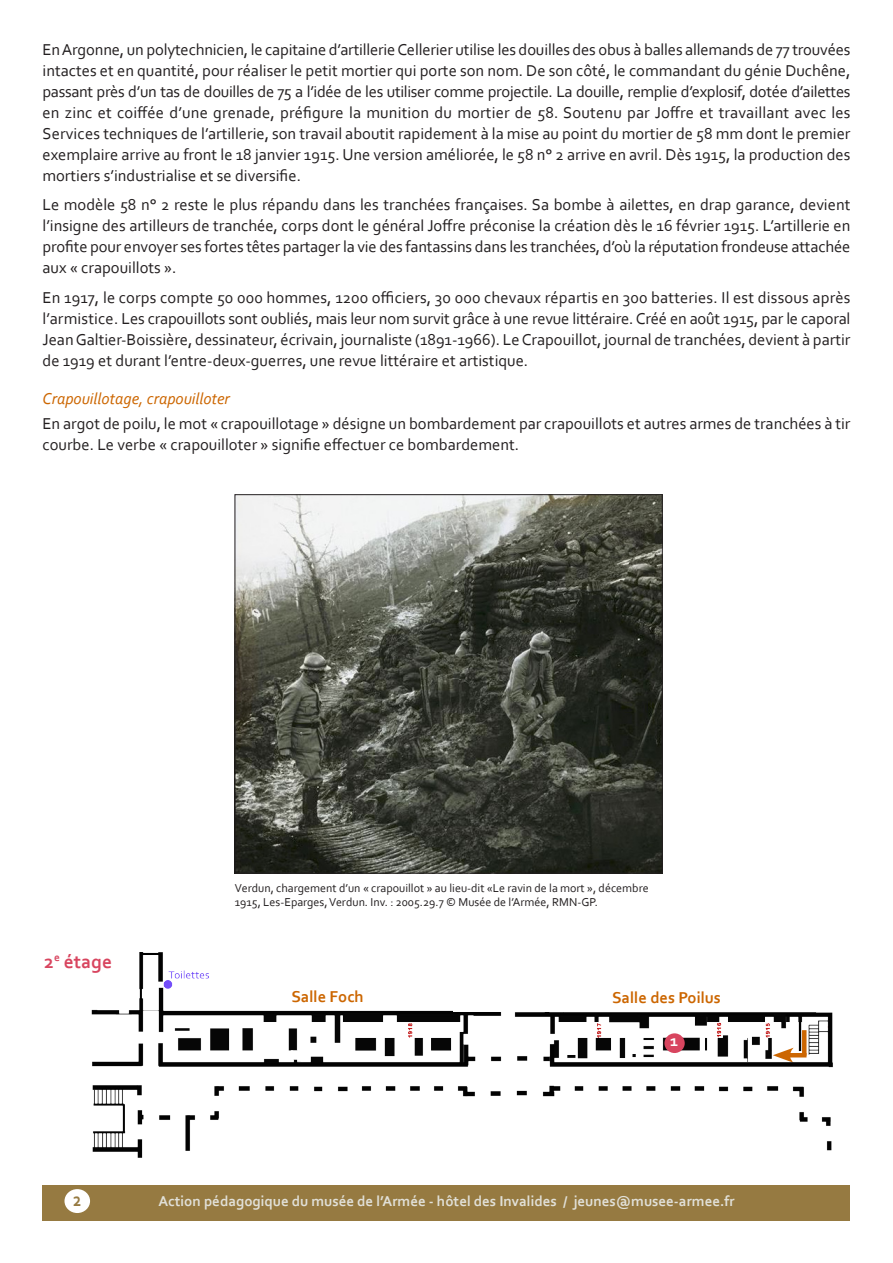
<style>
.page{position:relative;width:893px;height:1263px;background:#fff}
.page>*{position:absolute;margin:0;border:0;box-sizing:border-box;transform-origin:0 0}
.t1{font:700 19.8px "Corbel";color:#967a41;scale:.83 1}
.t2{font:700 19.5px "Corbel";color:#d8455f}
.t3{font:16.5px/21px "Corbel";color:#231f20;text-align:justify}
.t4{font:italic 16.5px "Corbel";color:#cc6601}
.t5{font:700 16.5px "Corbel";color:#cc6601}
.t6{font:700 16.5px "Corbel";color:#fff}
.t7{font:700 15px "Corbel";color:#e1e0d8}
.t8{font:12px/14.4px "Corbel";color:#231f20}
</style>
<div class="page">
<div style="left:43px;top:1185px;width:807px;height:35px;background:#967a41"></div>
<div style="left:64px;top:1189px;width:26px;height:24px;background:#fff;border-radius:50%"></div>
<img style="left:91px;top:952px;width:742px;height:206px">
<div style="left:664px;top:1033px;width:21px;height:20px;background:#d8455f;border-radius:50%"></div>
<img style="left:237px;top:496px;width:423px;height:375px">
<p class="t3" style="left:43px;top:38px;width:810px">En Argonne, un polytechnicien, le capitaine d’artillerie Cellerier utilise les douilles des obus à balles allemands de 77 trouvées intactes et en quantité, pour réaliser le petit mortier qui porte son nom. De son côté, le commandant du génie Duchêne, passant près d’un tas de douilles de 75 a l’idée de les utiliser comme projectile. La douille, remplie d’explosif, dotée d’ailettes en zinc et coiffée d’une grenade, préfigure la munition du mortier de 58. Soutenu par Joffre et travaillant avec les Services techniques de l’artillerie, son travail aboutit rapidement à la mise au point du mortier de 58 mm dont le premier exemplaire arrive au front le 18 janvier 1915. Une version améliorée, le 58 n° 2 arrive en avril. Dès 1915, la production des mortiers s’industrialise et se diversifie.</p>
<p class="t3" style="left:43px;top:194px;width:809px">Le modèle 58 n° 2 reste le plus répandu dans les tranchées françaises. Sa bombe à ailettes, en drap garance, devient l’insigne des artilleurs de tranchée, corps dont le général Joffre préconise la création dès le 16 février 1915. L’artillerie en profite pour envoyer ses fortes têtes partager la vie des fantassins dans les tranchées, d’où la réputation frondeuse attachée aux « crapouillots ».</p>
<p class="t3" style="left:43px;top:286px;width:809px">En 1917, le corps compte 50 000 hommes, 1200 officiers, 30 000 chevaux répartis en 300 batteries. Il est dissous après l’armistice. Les crapouillots sont oubliés, mais leur nom survit grâce à une revue littéraire. Créé en août 1915, par le caporal Jean Galtier-Boissière, dessinateur, écrivain, journaliste (1891-1966). Le Crapouillot, journal de tranchées, devient à partir de 1919 et durant l’entre-deux-guerres, une revue littéraire et artistique.</p>
<p class="t4" style="left:43px;top:388px;width:189px">Crapouillotage, crapouilloter</p>
<p class="t3" style="left:43px;top:413px;width:809px">En argot de poilu, le mot « crapouillotage » désigne un bombardement par crapouillots et autres armes de tranchées à tir courbe. Le verbe « crapouilloter » signifie effectuer ce bombardement.</p>
<p class="t2" style="left:44px;top:949px;width:69px">2<sup>e</sup> étage</p>
<p class="t8" style="left:235px;top:880px;width:415px">Verdun, chargement d’un « crapouillot » au lieu-dit «Le ravin de la mort », décembre<br>1915, Les-Eparges, Verdun. Inv. : 2005.29.7 © Musée de l’Armée, RMN-GP.</p>
<p class="t5" style="left:291px;top:986px;width:74px">Salle Foch</p>
<p class="t5" style="left:612px;top:987px;width:110px">Salle des Poilus</p>
<p class="t6" style="left:670px;top:1030px;width:10px">1</p>
<p class="t1" style="left:73px;top:1187px;width:11px">2</p>
<p class="t7" style="left:158px;top:1192px;width:578px">Action pédagogique du musée de l’Armée - hôtel des Invalides / jeunes@musee-armee.fr</p>
</div>
